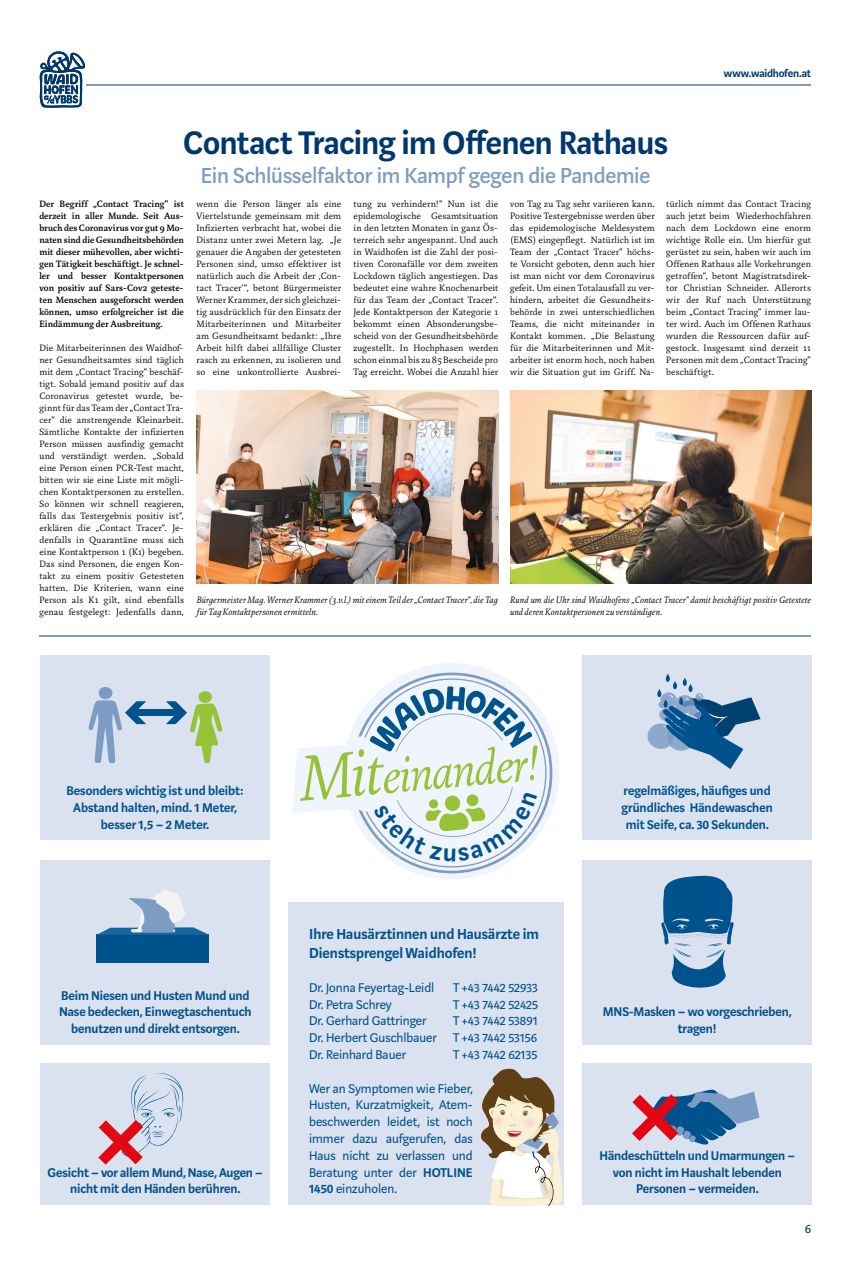
<style>
.page{position:relative;width:851px;height:1276px;background:#fff}
.page>*{position:absolute;margin:0;border:0;box-sizing:border-box;transform-origin:0 0}
.t1{font:italic 300 53px "Marat";color:#95c236}
.t2{font:600 36px "Marat Sans";letter-spacing:-.01em;color:#003770}
.t3{font:500 24px "Marat Sans";letter-spacing:-.01em;color:#7d9cc4}
.t4{font:600 16px/19.2px "Marat Sans";color:#00528d}
.t5{font:600 14px/16.8px "Marat Sans";letter-spacing:-.005em;color:#00528d;text-align:center}
.t6{font:14px/16.8px "Marat Sans";color:#00528d;text-align:justify}
.t7{font:14px "Marat Sans";color:#003770}
.t8{font:600 12px "Marat Sans";letter-spacing:-.02em;color:#003770}
.t9{font:300 10px/12px "Marat";letter-spacing:.01em;color:#000;text-align:justify}
.t10{font:500 10px/12px "Marat";letter-spacing:.005em;color:#000;text-align:justify}
.t11{font:italic 300 10px/12px "Marat";letter-spacing:.01em;color:#000}
.s1{font-size:69.3px}
.s2{font-weight:600}
</style>
<div class="page">
<hr style="left:86px;top:85px;width:725px;height:1px;background:#7d9cc4">
<svg style="left:40px;top:51px;width:45px;height:57px"></svg>
<img style="left:197px;top:391px;width:301px;height:193px">
<img style="left:510px;top:391px;width:301px;height:193px">
<hr style="left:39px;top:635px;width:771px;height:1px;background:#7d9cc4">
<div style="left:582px;top:655px;width:229px;height:184px;background:#dae1ef"></div>
<svg style="left:647px;top:674px;width:113px;height:95px"></svg>
<svg style="left:410px;top:663px;width:83px;height:9px"></svg>
<div style="left:40px;top:655px;width:229px;height:184px;background:#dae1ef"></div>
<div style="left:41px;top:860px;width:229px;height:184px;background:#dae1ef"></div>
<div style="left:582px;top:860px;width:229px;height:184px;background:#dae1ef"></div>
<div style="left:288px;top:903px;width:276px;height:302px;background:#dae1ef"></div>
<div style="left:40px;top:1063px;width:229px;height:142px;background:#dae1ef"></div>
<div style="left:582px;top:1063px;width:229px;height:142px;background:#dae1ef"></div>
<svg style="left:98px;top:1073px;width:86px;height:91px"></svg>
<div style="left:97px;top:935px;width:112px;height:28px;background:#00528d"></div>
<svg style="left:97px;top:890px;width:112px;height:45px"></svg>
<div style="left:133px;top:709px;width:46px;height:7px;background:#00528d"></div>
<svg style="left:88px;top:687px;width:58px;height:76px"></svg>
<svg style="left:166px;top:691px;width:56px;height:73px"></svg>
<svg style="left:632px;top:1089px;width:127px;height:56px"></svg>
<svg style="left:661px;top:875px;width:72px;height:113px"></svg>
<svg style="left:481px;top:1068px;width:80px;height:137px"></svg>
<svg style="left:293px;top:672px;width:266px;height:207px"></svg>
<h2 class="t2" style="left:183px;top:124px;width:486px">Contact Tracing im Offenen Rathaus</h2>
<h3 class="t3" style="left:201px;top:163px;width:450px">Ein Schlüsselfaktor im Kampf gegen die Pandemie</h3>
<p class="t8" style="left:723px;top:66px;width:89px">www.waidhofen.at</p>
<p class="t10" style="left:39px;top:198px;width:146px">Der Begriff „Contact Tracing“ ist derzeit in aller Munde. Seit Aus&shy;bruch des Coronavirus vor gut 9 Mo&shy;naten sind die Gesundheitsbehörden mit dieser mühevollen, aber wichti&shy;gen Tätigkeit beschäftigt. Je schnel&shy;ler und besser Kontaktpersonen von positiv auf Sars-Cov2 geteste&shy;ten Menschen ausgeforscht werden können, umso erfolgreicher ist die Eindämmung der Ausbreitung.</p>
<p class="t9" style="left:39px;top:342px;width:146px">Die Mitarbeiterinnen des Waidhof&shy;ner Gesundheitsamtes sind täglich mit dem „Contact Tracing“ beschäf&shy;tigt. Sobald jemand positiv auf das Coronavirus getestet wurde, be&shy;ginnt für das Team der „Contact Tra&shy;cer“ die anstrengende Kleinarbeit.<br>Sämtliche Kontakte der infizierten Person müssen ausfindig gemacht und verständigt werden. „Sobald eine Person einen PCR-Test macht, bitten wir sie eine Liste mit mögli&shy;chen Kontaktpersonen zu erstellen.<br>So können wir schnell reagieren, falls das Testergebnis positiv ist“, erklären die „Contact Tracer“. Je&shy;denfalls in Quarantäne muss sich eine Kontaktperson 1 (K1) begeben.<br>Das sind Personen, die engen Kon&shy;takt zu einem positiv Getesteten hatten. Die Kriterien, wann eine Person als K1 gilt, sind ebenfalls genau festgelegt: Jedenfalls dann,</p>
<p class="t9" style="left:196px;top:198px;width:146px">wenn die Person länger als eine Viertelstunde gemeinsam mit dem Infizierten verbracht hat, wobei die Distanz unter zwei Metern lag. „Je genauer die Angaben der getesteten Personen sind, umso effektiver ist natürlich auch die Arbeit der ‚Con&shy;tact Tracer‘“, betont Bürgermeister Werner Krammer, der sich gleichzei&shy;tig ausdrücklich für den Einsatz der Mitarbeiterinnen und Mitarbeiter am Gesundheitsamt bedankt: „Ihre Arbeit hilft dabei allfällige Cluster rasch zu erkennen, zu isolieren und so eine unkontrollierte Ausbrei-</p>
<p class="t9" style="left:353px;top:198px;width:146px">tung zu verhindern!“ Nun ist die epidemologische Gesamtsituation in den letzten Monaten in ganz Ös&shy;terreich sehr angespannt. Und auch in Waidhofen ist die Zahl der posi&shy;tiven Coronafälle vor dem zweiten Lockdown täglich angestiegen. Das bedeutet eine wahre Knochenarbeit für das Team der „Contact Tracer“.<br>Jede Kontaktperson der Kategorie 1 bekommt einen Absonderungsbe&shy;scheid von der Gesundheitsbehörde zugestellt. In Hochphasen werden schon einmal bis zu 85 Bescheide pro Tag erreicht. Wobei die Anzahl hier</p>
<p class="t9" style="left:510px;top:198px;width:146px">von Tag zu Tag sehr variieren kann.<br>Positive Testergebnisse werden über das epidemologische Meldesystem (EMS) eingepflegt. Natürlich ist im Team der „Contact Tracer“ höchs&shy;te Vorsicht geboten, denn auch hier ist man nicht vor dem Coronavirus gefeit. Um einen Totalausfall zu ver&shy;hindern, arbeitet die Gesundheits&shy;behörde in zwei unterschiedlichen Teams, die nicht miteinander in Kontakt kommen. „Die Belastung für die Mitarbeiterinnen und Mit&shy;arbeiter ist enorm hoch, noch haben wir die Situation gut im Griff. Na-</p>
<p class="t9" style="left:666px;top:198px;width:146px">türlich nimmt das Contact Tracing auch jetzt beim Wiederhochfahren nach dem Lockdown eine enorm wichtige Rolle ein. Um hierfür gut gerüstet zu sein, haben wir auch im Offenen Rathaus alle Vorkehrungen getroffen“, betont Magistratsdirek&shy;tor Christian Schneider. Allerorts wir der Ruf nach Unterstützung beim „Contact Tracing“ immer lau&shy;ter wird. Auch im Offenen Rathaus wurden die Ressourcen dafür auf&shy;gestock. Insgesamt sind derzeit 11<br>Personen mit dem „Contact Tracing“ beschäftigt.</p>
<p class="t11" style="left:197px;top:594px;width:302px">Bürgermeister Mag. Werner Krammer (3.v.l.) mit einem Teil der „Contact Tracer“, die Tag für Tag Kontaktpersonen ermitteln.</p>
<p class="t11" style="left:510px;top:594px;width:302px">Rund um die Uhr sind Waidhofens „Contact Tracer“ damit beschäftigt positiv Getestete und deren Kontaktpersonen zu verständigen.</p>
<h3 class="t5" style="left:66px;top:782px;width:179px">Besonders wichtig ist und bleibt:<br>Abstand halten, mind. 1 Meter, besser 1,5 – 2 Meter.</h3>
<h1 class="t1" style="left:295px;top:754px;width:243px;rotate:-5deg"><span class="s1">Mit</span>einander!</h1>
<h3 class="t5" style="left:59px;top:987px;width:194px">Beim Niesen und Husten Mund und<br>Nase bedecken, Einwegtaschentuch benutzen und direkt entsorgen.</h3>
<h3 class="t5" style="left:48px;top:1164px;width:217px">Gesicht – vor allem Mund, Nase, Augen – nicht mit den Händen berühren.</h3>
<h3 class="t4" style="left:309px;top:924px;width:231px">Ihre Hausärztinnen und Hausärzte im<br>Dienstsprengel Waidhofen!</h3>
<h3 class="t6" style="left:309px;top:979px;width:127px">Dr. Jonna Feyertag-Leidl</h3>
<h3 class="t6" style="left:453px;top:979px;width:86px">T +43 7442 52933</h3>
<h3 class="t6" style="left:309px;top:996px;width:84px">Dr. Petra Schrey</h3>
<h3 class="t6" style="left:453px;top:996px;width:86px">T +43 7442 52425</h3>
<h3 class="t6" style="left:309px;top:1012px;width:119px">Dr. Gerhard Gattringer</h3>
<h3 class="t6" style="left:309px;top:1012px;width:230px;text-indent:144px">T +43 7442 53891<br>Dr. Herbert Guschlbauer T +43 7442 53156<br>Dr. Reinhard Bauer</h3>
<h3 class="t6" style="left:453px;top:1046px;width:85px">T +43 7442 62135</h3>
<h3 class="t6" style="left:309px;top:1080px;width:165px">Wer an Symptomen wie Fieber, Husten, Kurzatmigkeit, Atem&shy;beschwerden leidet, ist noch immer dazu aufgerufen, das Haus nicht zu verlassen und Beratung unter der <span class="s2">HOTLINE 1450</span> einzuholen.</h3>
<h3 class="t5" style="left:621px;top:782px;width:153px;text-align:left">regelmäßiges, häufiges und gründliches Händewaschen mit Seife, ca. 30 Sekunden.</h3>
<h3 class="t5" style="left:602px;top:1004px;width:190px">MNS-Masken – wo vorgeschrieben, tragen!</h3>
<h3 class="t5" style="left:599px;top:1147px;width:197px">Händeschütteln und Umarmungen – von nicht im Haushalt lebenden<br>Personen – vermeiden.</h3>
<h3 class="t7" style="left:804px;top:1221px;width:8px">6</h3>
</div>
